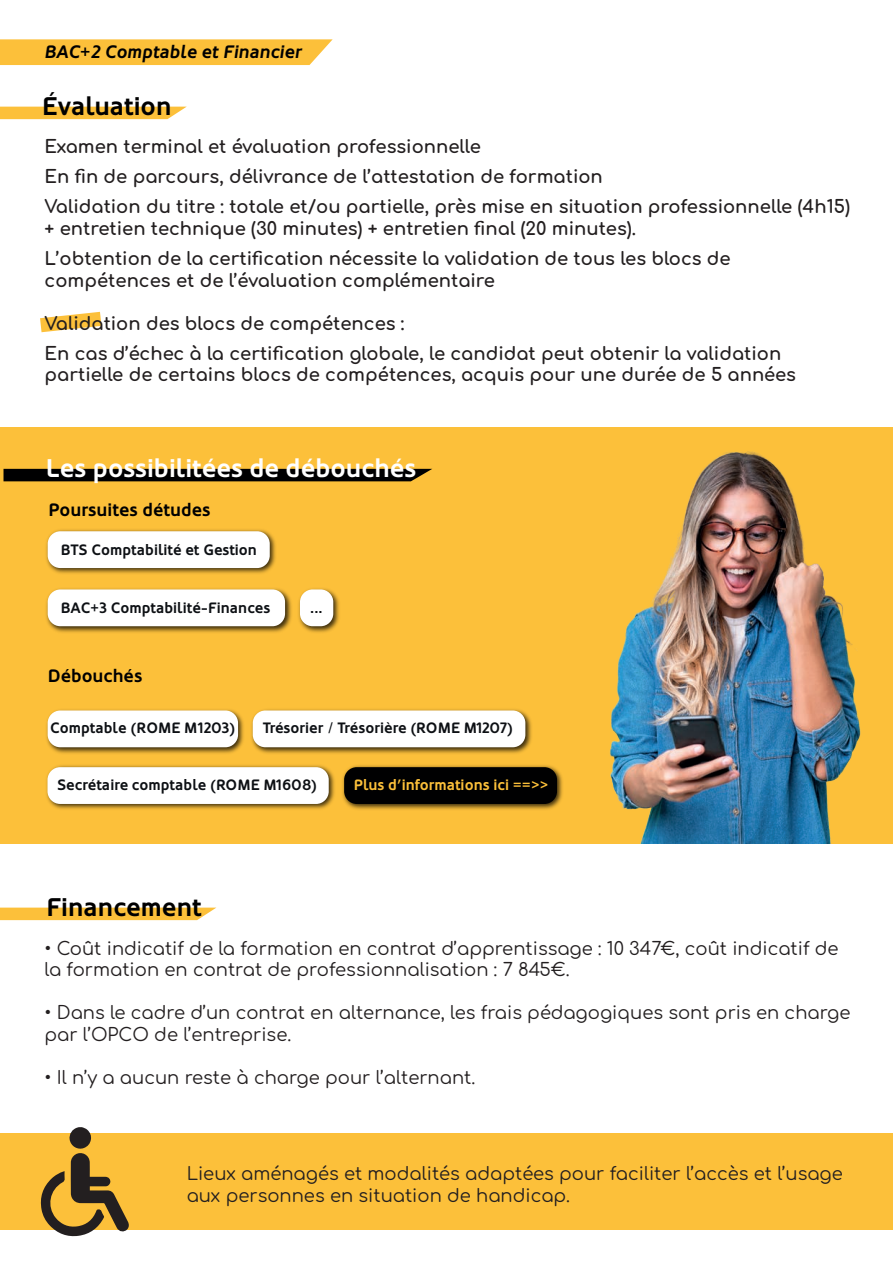
<style>
.page{position:relative;width:893px;height:1263px;background:#fff}
.page>*{position:absolute;margin:0;border:0;box-sizing:border-box;transform-origin:0 0}
.t1{font:700 25.5px "Oblik";color:#fff}
.t2{font:700 25.5px "Oblik";color:#000001}
.t3{font:700 18px/30px "Comfortaa";color:#231f20}
.t4{font:18px/21.6px "Comfortaa";color:#231f20}
.t5{font:700 18px "Oblik";color:#000001}
.t6{font:italic 700 18px "Oblik";color:#000001}
.t7{font:700 15px "Oblik";color:#0d1014}
.t8{font:700 15px "Oblik";color:#fcc03a}
</style>
<div class="page">
<svg style="left:0;top:39px;width:333px;height:26px;background:#fcc343"></svg>
<svg style="left:40px;top:312px;width:61px;height:20px"></svg>
<div style="left:0;top:107px;width:186px;height:12px;background:#fcc03a"></div>
<svg style="left:0;top:907px;width:216px;height:13px;background:#fcc54b"></svg>
<div style="left:0;top:427px;width:893px;height:417px;background:#fcc03a"></div>
<div style="left:4px;top:469px;width:413px;height:12px;background:#000001"></div>
<img style="left:46px;top:709px;width:371px;height:45px">
<div style="left:253px;top:710px;width:272px;height:37px;background:#fff;border-radius:13px"></div>
<img style="left:46px;top:529px;width:230px;height:45px">
<div style="left:48px;top:531px;width:222px;height:37px;background:#fff;border-radius:13px"></div>
<img style="left:46px;top:588px;width:293px;height:45px">
<div style="left:48px;top:589px;width:237px;height:37px;background:#fff;border-radius:13px"></div>
<div style="left:300px;top:589px;width:33px;height:37px;background:#fff;border-radius:13px"></div>
<img style="left:46px;top:765px;width:289px;height:44px">
<div style="left:48px;top:767px;width:281px;height:37px;background:#fff;border-radius:13px"></div>
<div style="left:48px;top:710px;width:190px;height:37px;background:#fff;border-radius:13px"></div>
<img style="left:342px;top:765px;width:75px;height:45px">
<div style="left:344px;top:767px;width:213px;height:37px;background:#000001;border-radius:13px"></div>
<div style="left:0;top:1133px;width:893px;height:97px;background:#fcc03a"></div>
<svg style="left:40px;top:1127px;width:89px;height:110px"></svg>
<img style="left:417px;top:451px;width:444px;height:393px">
<p class="t6" style="left:44px;top:41px;width:259px">BAC+2 Comptable et Financier</p>
<h1 class="t2" style="left:42px;top:91px;width:131px">Évaluation</h1>
<p class="t3" style="left:45px;top:130px;width:807px">Examen terminal et évaluation professionnelle<br>En fin de parcours, délivrance de l’attestation de formation<br>Validation du titre : totale et/ou partielle, près mise en situation professionnelle (4h15)</p>
<p class="t3" style="left:45px;top:211px;width:688px">+ entretien technique (30 minutes) + entretien final (20 minutes).<br>L’obtention de la certification nécessite la validation de tous les blocs de</p>
<p class="t3" style="left:45px;top:263px;width:452px">compétences et de l’évaluation complémentaire</p>
<p class="t3" style="left:45px;top:306px;width:738px">Validation des blocs de compétences :<br>En cas d’échec à la certification globale, le candidat peut obtenir la validation</p>
<p class="t3" style="left:45px;top:358px;width:753px">partielle de certains blocs de compétences, acquis pour une durée de 5 années</p>
<h1 class="t1" style="left:46px;top:454px;width:372px">Les possibilitées de débouchés</h1>
<p class="t5" style="left:49px;top:499px;width:164px">Poursuites détudes</p>
<p class="t7" style="left:61px;top:541px;width:198px">BTS Comptabilité et Gestion</p>
<p class="t7" style="left:61px;top:599px;width:211px">BAC+3 Comptabilité-Finances</p>
<p class="t7" style="left:310px;top:599px;width:14px">...</p>
<p class="t5" style="left:48px;top:665px;width:96px">Débouchés</p>
<p class="t7" style="left:50px;top:719px;width:187px">Comptable (ROME M1203)</p>
<p class="t7" style="left:263px;top:719px;width:252px">Trésorier / Trésorière (ROME M1207)</p>
<p class="t7" style="left:57px;top:776px;width:261px">Secrétaire comptable (ROME M1608)</p>
<p class="t8" style="left:354px;top:776px;width:196px">Plus d’informations ici ==&gt;&gt;</p>
<h1 class="t2" style="left:46px;top:892px;width:157px">Financement</h1>
<p class="t4" style="left:45px;top:935px;width:796px">• Coût indicatif de la formation en contrat d’apprentissage : 10 347€, coût indicatif de la formation en contrat de professionnalisation : 7 845€.</p>
<p class="t4" style="left:45px;top:1000px;width:807px">• Dans le cadre d’un contrat en alternance, les frais pédagogiques sont pris en charge par l’OPCO de l’entreprise.</p>
<p class="t4" style="left:45px;top:1065px;width:432px">• Il n’y a aucun reste à charge pour l’alternant.</p>
<p class="t4" style="left:187px;top:1160px;width:658px">Lieux aménagés et modalités adaptées pour faciliter l’accès et l’usage aux personnes en situation de handicap.</p>
</div>
